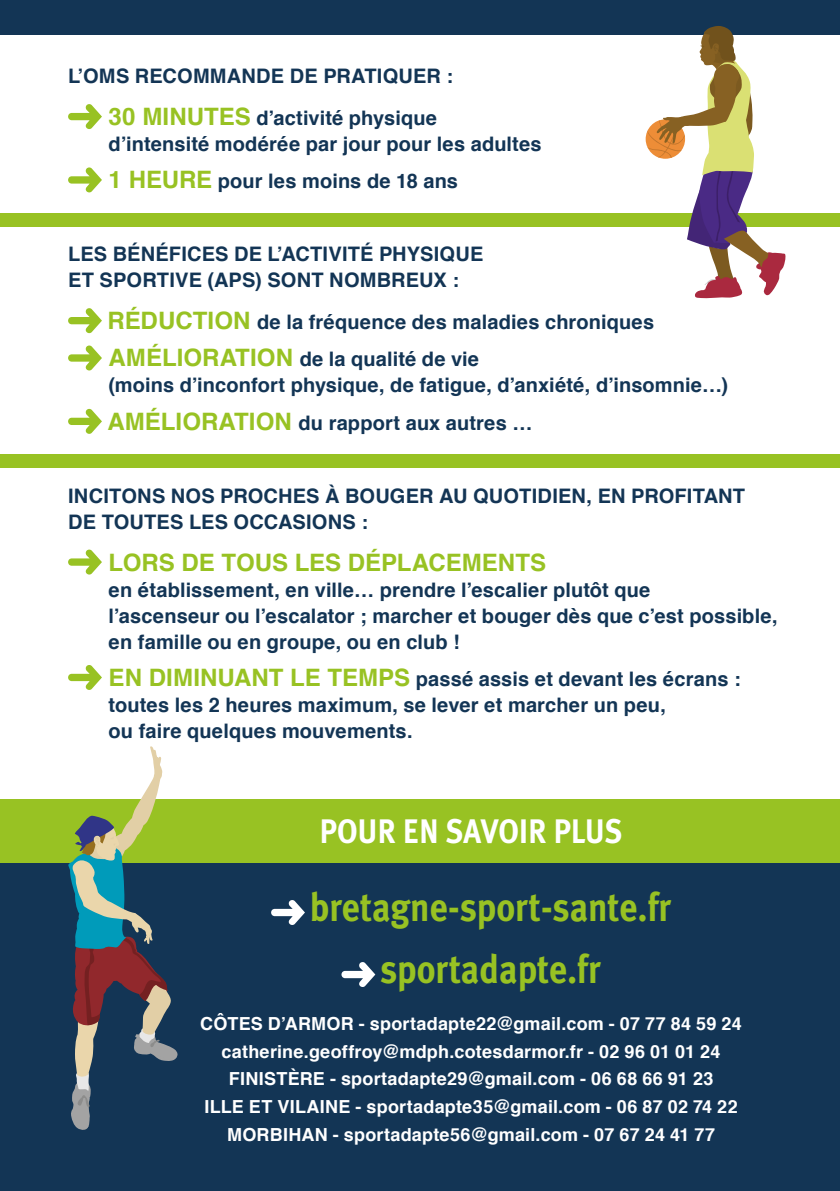
<style>
.page{position:relative;width:840px;height:1191px;background:#fff}
.page>*{position:absolute;margin:0;border:0;box-sizing:border-box;transform-origin:0 0}
.t1{font:700 40px/62px "Meta Plus";color:#98c223;text-align:center;scale:.89 1}
.t2{font:700 34px "Meta Plus";color:#fff;scale:.89 1}
.t3{font:700 24px "Helvetica";color:#98c223}
.t4{font:700 20px/26px "Helvetica";letter-spacing:.005em;color:#133555}
.t5{font:700 18px/27.6px "Helvetica";letter-spacing:.015em;color:#fff;text-align:center}
.s1{font-size:24px;color:#98c223}
</style>
<div class="page">
<div style="left:0;top:799px;width:839px;height:65px;background:#98c223"></div>
<div style="left:0;top:864px;width:839px;height:327px;background:#133555"></div>
<div style="left:0;top:0;width:839px;height:34px;background:#133555"></div>
<svg style="left:271px;top:900px;width:34px;height:25px"></svg>
<svg style="left:341px;top:962px;width:34px;height:25px"></svg>
<svg style="left:68px;top:104px;width:34px;height:25px"></svg>
<svg style="left:68px;top:167px;width:34px;height:25px"></svg>
<svg style="left:68px;top:308px;width:34px;height:25px"></svg>
<svg style="left:68px;top:345px;width:34px;height:25px"></svg>
<svg style="left:68px;top:409px;width:34px;height:25px"></svg>
<svg style="left:68px;top:549px;width:34px;height:25px"></svg>
<svg style="left:68px;top:665px;width:34px;height:25px"></svg>
<div style="left:0;top:213px;width:839px;height:13px;background:#98c223"></div>
<div style="left:0;top:454px;width:839px;height:13px;background:#98c223"></div>
<svg style="left:645px;top:119px;width:39px;height:40px"></svg>
<svg style="left:647px;top:26px;width:138px;height:272px"></svg>
<svg style="left:68px;top:746px;width:110px;height:384px"></svg>
<p class="t4" style="left:109px;top:55px;width:346px;line-height:42px;text-indent:-41px">L’OMS RECOMMANDE DE PRATIQUER :<br><span class="s1">30 MINUTES</span> d’activité physique</p>
<p class="t4" style="left:109px;top:126px;width:434px;line-height:37.4px">d’intensité modérée par jour pour les adultes<br><span class="s1">1 HEURE</span> pour les moins de 18 ans</p>
<p class="t4" style="left:68px;top:241px;width:416px">LES BÉNÉFICES DE L’ACTIVITÉ PHYSIQUE<br>ET SPORTIVE (APS) SONT NOMBREUX :</p>
<p class="t4" style="left:107px;top:304px;width:548px;line-height:37.4px"><span class="s1">RÉDUCTION</span> de la fréquence des maladies chroniques<br><span class="s1">AMÉLIORATION</span> de la qualité de vie</p>
<p class="t4" style="left:107px;top:367px;width:621px;line-height:37.4px">(moins d’inconfort physique, de fatigue, d’anxiété, d’insomnie…)<br><span class="s1">AMÉLIORATION</span> du rapport aux autres …</p>
<p class="t4" style="left:68px;top:483px;width:678px">INCITONS NOS PROCHES À BOUGER AU QUOTIDIEN, EN PROFITANT<br>DE TOUTES LES OCCASIONS :</p>
<p class="t3" style="left:109px;top:543px;width:439px">LORS DE TOUS LES DÉPLACEMENTS</p>
<p class="t4" style="left:109px;top:577px;width:670px">en établissement, en ville… prendre l’escalier plutôt que<br>l’ascenseur ou l’escalator ; marcher et bouger dès que c’est possible, en famille ou en groupe, ou en club !</p>
<p class="t4" style="left:109px;top:666px;width:633px"><span class="s1">EN DIMINUANT LE TEMPS</span> passé assis et devant les écrans : toutes les 2 heures maximum, se lever et marcher un peu,<br>ou faire quelques mouvements.</p>
<h2 class="t2" style="left:319px;top:811px;width:342px">POUR EN SAVOIR PLUS</h2>
<h1 class="t1" style="left:310px;top:876px;width:407px">bretagne-sport-sante.fr sportadapte.fr</h1>
<p class="t5" style="left:200px;top:1010px;width:543px">CÔTES D’ARMOR - sportadapte22@gmail.com - 07 77 84 59 24 catherine.geoffroy@mdph.cotesdarmor.fr - 02 96 01 01 24<br>FINISTÈRE - sportadapte29@gmail.com - 06 68 66 91 23<br>ILLE ET VILAINE - sportadapte35@gmail.com - 06 87 02 74 22<br>MORBIHAN - sportadapte56@gmail.com - 07 67 24 41 77</p>
</div>
